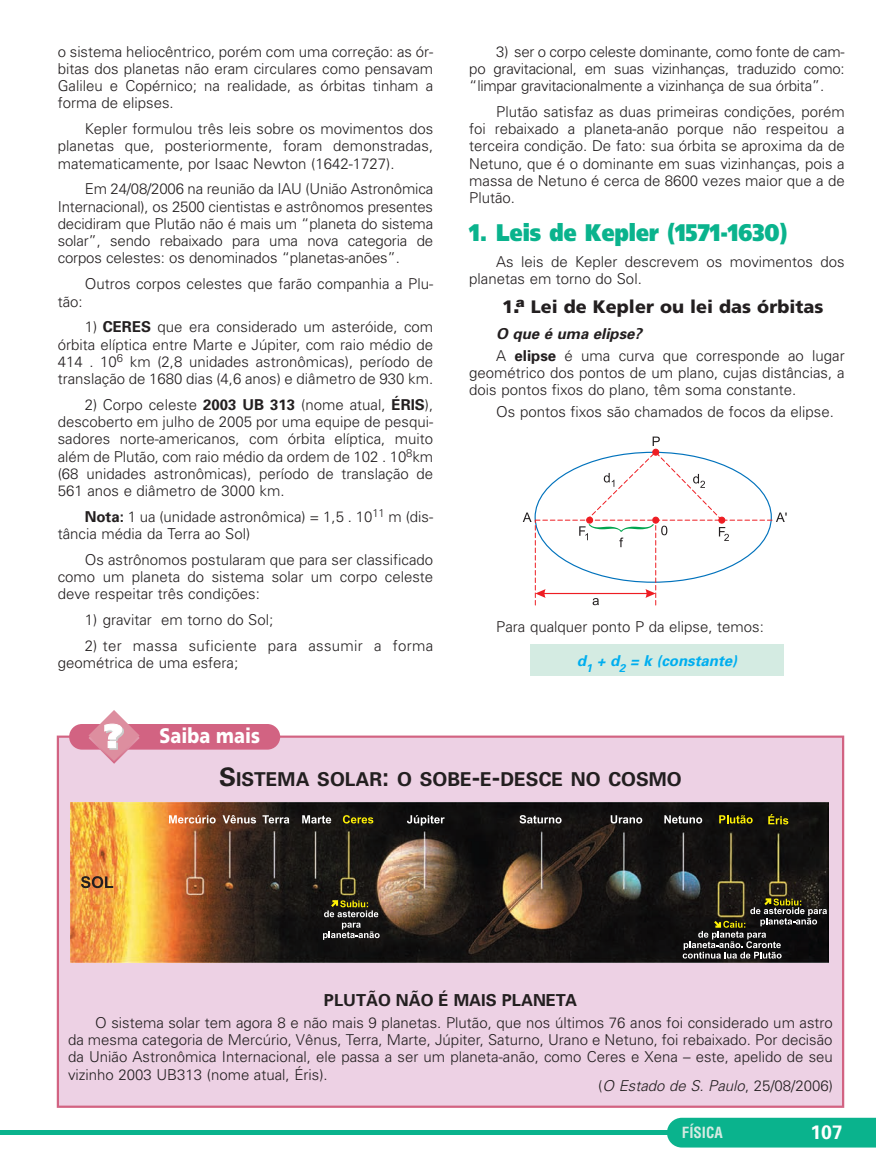
<style>
.page{position:relative;width:876px;height:1174px;background:#fff}
.page>*{position:absolute;margin:0;border:0;box-sizing:border-box;transform-origin:0 0}
.t1{font:900 24px "Frutiger";color:#0ab38d;scale:.85 1}
.t2{font:900 21px "Frutiger";color:#fff;scale:.85 1}
.t3{font:700 19.5px "Univers";color:#fff}
.t4{font:700 19.2px "Univers";color:#231f20}
.t5{font:900 18px "Frutiger";color:#231f20}
.t6{font:700 16.5px "Univers";color:#231f20}
.t7{font:300 15px/17.2px "Univers";color:#231f20;text-align:justify}
.t8{font:300 15px/17.2px "Univers";letter-spacing:.02em;color:#231f20}
.t9{font:italic 300 15px "Univers";color:#231f20}
.t10{font:italic 700 15px "Univers";color:#00aeef}
.t11{font:700 condensed 15px "Helvetica";color:#d4ebe2}
.s1{font-weight:700}
.s2{font-size:33px}
.s3{font-family:"Helvetica"}
.s4{font-weight:700;font-style:italic}
.s5{font-size:25.5px}
.s6{font-style:normal}
</style>
<div class="page">
<div style="left:0;top:1129px;width:876px;height:5px;background:#0ab38d"></div>
<div style="left:667px;top:1117px;width:209px;height:30px;background:#0ab38d"></div>
<svg style="left:523px;top:436px;width:263px;height:170px"></svg>
<div style="left:718px;top:516px;width:7px;height:7px;background:#ee1d23;border:1px solid #ee1d23;border-radius:50%"></div>
<div style="left:652px;top:516px;width:7px;height:7px;background:#ee1d23;border:1px solid #ee1d23;border-radius:50%"></div>
<div style="left:586px;top:516px;width:7px;height:7px;background:#ee1d23;border:1px solid #ee1d23;border-radius:50%"></div>
<div style="left:530px;top:644px;width:254px;height:32px;background:#d4ebe2"></div>
<div style="left:59px;top:737px;width:783px;height:368px;background:#edd1e4"></div>
<div style="left:57px;top:735px;width:787px;height:372px;border:2px solid #d26382"></div>
<img style="left:71px;top:803px;width:758px;height:159px">
<svg style="left:169px;top:815px;width:47px;height:8px"></svg>
<svg style="left:222px;top:815px;width:34px;height:8px"></svg>
<svg style="left:262px;top:815px;width:27px;height:8px"></svg>
<svg style="left:302px;top:815px;width:29px;height:8px"></svg>
<svg style="left:343px;top:815px;width:30px;height:8px"></svg>
<svg style="left:407px;top:815px;width:38px;height:10px"></svg>
<svg style="left:519px;top:815px;width:42px;height:8px"></svg>
<svg style="left:610px;top:815px;width:32px;height:8px"></svg>
<svg style="left:664px;top:815px;width:38px;height:8px"></svg>
<svg style="left:719px;top:815px;width:33px;height:8px"></svg>
<svg style="left:768px;top:814px;width:20px;height:10px"></svg>
<svg style="left:81px;top:876px;width:32px;height:12px"></svg>
<svg style="left:323px;top:900px;width:57px;height:39px;background:#474538"></svg>
<svg style="left:682px;top:898px;width:145px;height:60px;background:#34332c"></svg>
<div style="left:69px;top:724px;width:211px;height:25px;background:#d26382;border-radius:13px"></div>
<svg style="left:88px;top:710px;width:52px;height:53px"></svg>
<p class="t7" style="left:58px;top:44px;width:377px">o sistema heliocêntrico, porém com uma correção: as ór - bitas dos planetas não eram circulares como pen savam Galileu e Copérnico; na realidade, as órbitas ti nham a forma de elipses.</p>
<p class="t7" style="left:58px;top:122px;width:377px;text-indent:27px">Kepler formulou três leis sobre os movimentos dos planetas que, posteriormente, foram demonstradas, matematicamente, por Isaac Newton (1642-1727).</p>
<p class="t7" style="left:58px;top:182px;width:377px;text-indent:27px">Em 24/08/2006 na reunião da IAU (União Astronô mica Internacional), os 2500 cientistas e astrônomos presentes decidiram que Plutão não é mais um “planeta do sistema solar”, sendo rebaixado para uma nova cate goria de corpos celestes: os denominados “planetas-anões”.</p>
<p class="t7" style="left:85px;top:277px;width:350px">Outros corpos celestes que farão companhia a Plu -</p>
<p class="t7" style="left:58px;top:294px;width:27px">tão:</p>
<p class="t7" style="left:58px;top:320px;width:377px;text-indent:27px">1) <span class="s1">CERES</span> que era considerado um asteróide, com ór bita elíptica entre Marte e Júpiter, com raio médio de 414 . 10<sup>6</sup> km (2,8 unidades astronômicas), período de trans lação de 1680 dias (4,6 anos) e diâmetro de 930 km.</p>
<p class="t7" style="left:58px;top:397px;width:377px;text-indent:27px">2) Corpo celeste <span class="s1">2003 UB 313</span> (nome atual, <span class="s1">ÉRIS</span>), descoberto em julho de 2005 por uma equipe de pesqui - sadores norte-americanos, com órbita elíptica, muito além de Plutão, com raio médio da ordem de 102 . 10<sup>8</sup>km (68 uni dades astronômicas), período de translação de 561 anos e diâmetro de 3000 km.</p>
<p class="t7" style="left:58px;top:509px;width:377px;text-indent:27px"><span class="s1">Nota:</span> 1 ua (unidade astronômica) = 1,5 . 10<sup>11</sup> m (dis - tân cia média da Terra ao Sol)</p>
<p class="t7" style="left:58px;top:552px;width:377px;text-indent:27px">Os astrônomos postularam que para ser classificado como um planeta do sistema solar um corpo celeste deve respeitar três condições:</p>
<p class="t7" style="left:85px;top:612px;width:190px">1) gravitar em torno do Sol;</p>
<p class="t8" style="left:58px;top:638px;width:377px;text-indent:27px">2) ter massa suficiente para assumir a forma geométrica de uma esfera;</p>
<h2 class="t2" style="left:103px;top:726px;width:186px"><span class="s2">?</span> Saiba mais</h2>
<p class="t7" style="left:469px;top:44px;width:377px;text-indent:27px">3) ser o corpo celeste dominante, como fonte de cam - po gravitacional, em suas vizinhanças, traduzido co mo: “limpar gravitacionalmente a vizinhança de sua ór bita”.</p>
<p class="t7" style="left:469px;top:104px;width:377px;text-indent:27px">Plutão satisfaz as duas primeiras condições, porém foi rebaixado a planeta-anão porque não respeitou a terceira condição. De fato: sua órbita se aproxima da de Netuno, que é o dominante em suas vizinhanças, pois a massa de Netuno é cerca de 8600 vezes maior que a de Plutão.</p>
<h1 class="t1" style="left:469px;top:223px;width:375px">1. Leis de Kepler (1571-1630)</h1>
<p class="t7" style="left:469px;top:254px;width:377px;text-indent:27px">As leis de Kepler descrevem os movimentos dos planetas em torno do Sol.</p>
<p class="t5" style="left:502px;top:300px;width:322px">1<span class="s3">.</span><sup>a</sup> Lei de Kepler ou lei das órbitas</p>
<p class="t7" style="left:496px;top:324px;width:350px;line-height:21.5px"><span class="s4">O que é uma elipse?<br></span>A <span class="s1">elipse</span> é uma curva que corresponde ao lugar</p>
<p class="t7" style="left:469px;top:365px;width:377px">geométrico dos pontos de um plano, cujas distâncias, a dois pontos fixos do plano, têm soma constante.</p>
<p class="t7" style="left:496px;top:404px;width:339px">Os pontos fixos são chamados de focos da elipse.</p>
<p class="t7" style="left:496px;top:619px;width:269px">Para qualquer ponto P da elipse, temos:</p>
<p class="t10" style="left:577px;top:654px;width:165px">d<sub>1</sub> + d<sub>2</sub> = k (constante)</p>
<p class="t4" style="left:219px;top:772px;width:464px"><span class="s5">S</span>ISTEMA SOLAR<span class="s5">:</span> O SOBE<span class="s5">-</span>E<span class="s5">-</span>DESCE NO COSMO</p>
<p class="t6" style="left:324px;top:994px;width:254px">PLUTÃO NÃO É MAIS PLANETA</p>
<p class="t7" style="left:68px;top:1015px;width:766px;text-indent:27px">O sistema solar tem agora 8 e não mais 9 planetas. Plutão, que nos últimos 76 anos foi considerado um astro da mesma categoria de Mercúrio, Vênus, Terra, Marte, Júpiter, Saturno, Urano e Netuno, foi rebaixado. Por decisão da União Astronômica Internacional, ele passa a ser um planeta-anão, como Ceres e Xena – este, apelido de seu vizinho 2003 UB313 (nome atual, Éris).</p>
<p class="t9" style="left:598px;top:1080px;width:236px"><span class="s6">(</span> O Estado de S. Paulo<span class="s6">, 2 5/0 8/2 0 0 6 )</span></p>
<p class="t11" style="left:682px;top:1126px;width:42px">FÍSICA</p>
<h3 class="t3" style="left:810px;top:1124px;width:34px">107</h3>
</div>
